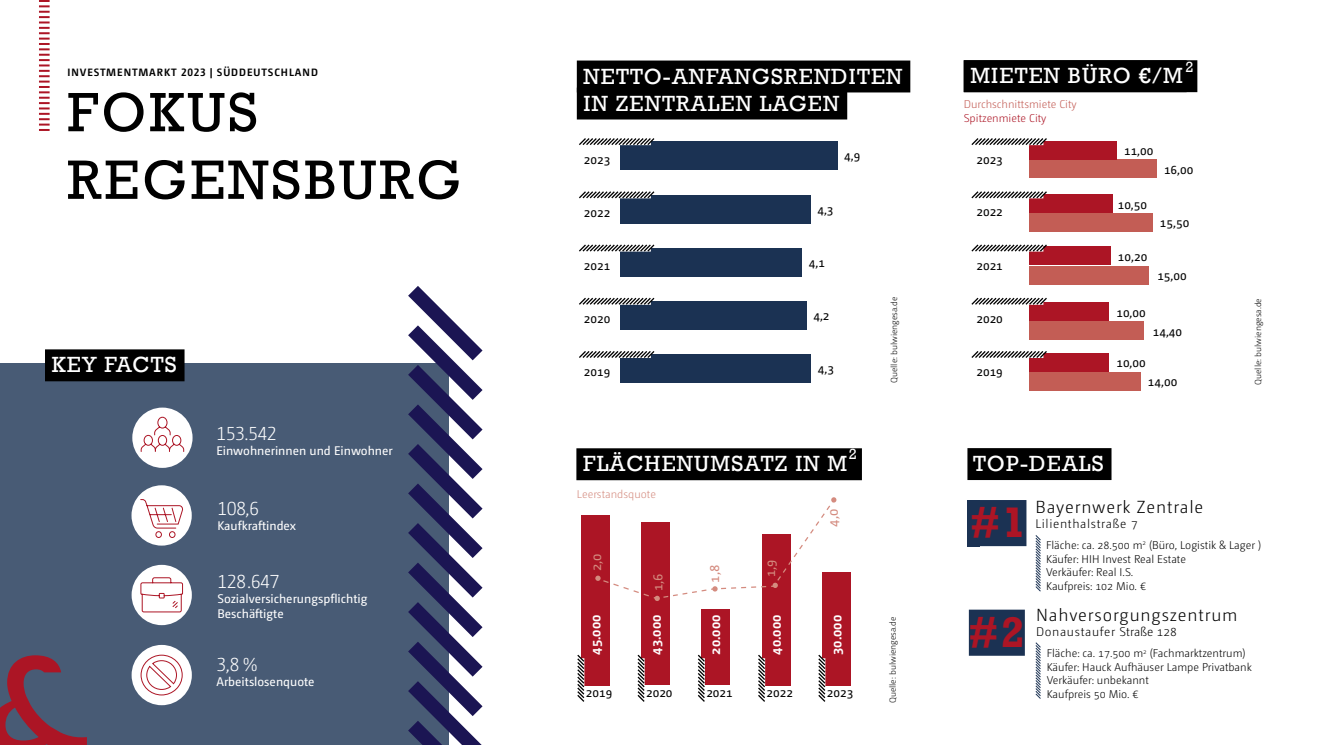
<style>
.page{position:relative;width:1322px;height:745px;background:#fff}
.page>*{position:absolute;margin:0;border:0;box-sizing:border-box;transform-origin:0 0}
.t1{font:56.25px "Rockwell";letter-spacing:.05em;color:#000}
.t2{font:700 43.75px "Rockwell";color:#ac1525}
.t3{font:22.5px/27px "Rockwell";letter-spacing:.05em;color:#fff}
.t4{font:300 18.75px "Camingo Dos Pro";letter-spacing:-.03em;color:#fff}
.t5{font:300 17.5px "Camingo Dos Pro";letter-spacing:.05em;color:#000}
.t6{font:15px "Rockwell";color:#fff}
.t7{font:700 13.75px "Camingo Dos Pro";color:#fff}
.t8{font:13.75px "Camingo Dos Pro";color:#d48b7f}
.t9{font:12.5px "Camingo Dos Pro";color:#000}
.t10{font:12.5px/15px "Camingo Dos";color:#fff}
.t11{font:300 12.5px "Camingo Dos Pro";letter-spacing:.05em;color:#000}
.t12{font:300 11.25px/13.5px "Camingo Dos Pro";color:#000}
.t13{font:300 11.25px "Camingo Dos Pro";color:#c35d55}
.t14{font:300 11.25px "Camingo Dos Pro";color:#ac1525}
.t15{font:300 11.25px "Camingo Dos Pro";color:#d48b7f}
.t16{font:700 10.62px "Camingo Dos Pro";letter-spacing:.09em;color:#000}
.t17{font:300 8.75px "Camingo Dos Pro";color:#000}
</style>
<div class="page">
<div style="left:1029px;top:372px;width:112px;height:18px;background:#c35d55"></div>
<div style="left:1029px;top:353px;width:80px;height:19px;background:#ac1525"></div>
<div style="left:1029px;top:321px;width:115px;height:18px;background:#c35d55"></div>
<div style="left:1029px;top:302px;width:80px;height:19px;background:#ac1525"></div>
<div style="left:1029px;top:265px;width:120px;height:19px;background:#c35d55"></div>
<div style="left:1029px;top:246px;width:81px;height:19px;background:#ac1525"></div>
<div style="left:1029px;top:213px;width:124px;height:18px;background:#c35d55"></div>
<div style="left:1029px;top:194px;width:84px;height:19px;background:#ac1525"></div>
<div style="left:1029px;top:159px;width:127px;height:19px;background:#c35d55"></div>
<div style="left:1029px;top:141px;width:88px;height:18px;background:#ac1525"></div>
<div style="left:620px;top:354px;width:191px;height:28px;background:#1b3253"></div>
<div style="left:620px;top:301px;width:186px;height:28px;background:#1b3253"></div>
<div style="left:620px;top:248px;width:182px;height:28px;background:#1b3253"></div>
<div style="left:620px;top:195px;width:190px;height:28px;background:#1b3253"></div>
<div style="left:620px;top:141px;width:217px;height:28px;background:#1b3253"></div>
<div style="left:0;top:363px;width:449px;height:381px;background:#485b75"></div>
<svg style="left:39px;top:0;width:11px;height:131px"></svg>
<div style="left:45px;top:349px;width:139px;height:32px;background:#000"></div>
<div style="left:577px;top:60px;width:333px;height:32px;background:#000"></div>
<div style="left:577px;top:87px;width:270px;height:32px;background:#000"></div>
<svg style="left:408px;top:286px;width:75px;height:458px"></svg>
<div style="left:963px;top:60px;width:234px;height:32px;background:#000"></div>
<svg style="left:579px;top:138px;width:76px;height:8px"></svg>
<svg style="left:579px;top:191px;width:76px;height:8px"></svg>
<svg style="left:579px;top:244px;width:76px;height:8px"></svg>
<svg style="left:579px;top:297px;width:76px;height:8px"></svg>
<svg style="left:579px;top:351px;width:76px;height:7px"></svg>
<svg style="left:971px;top:138px;width:76px;height:8px"></svg>
<svg style="left:971px;top:191px;width:76px;height:8px"></svg>
<svg style="left:971px;top:244px;width:76px;height:8px"></svg>
<svg style="left:971px;top:297px;width:76px;height:8px"></svg>
<svg style="left:971px;top:351px;width:76px;height:7px"></svg>
<div style="left:576px;top:448px;width:286px;height:32px;background:#000"></div>
<div style="left:967px;top:499px;width:13px;height:46px;background:#1b3253"></div>
<div style="left:970px;top:499px;width:56px;height:46px;background:#1b3253"></div>
<div style="left:969px;top:609px;width:56px;height:46px;background:#1b3253"></div>
<div style="left:967px;top:448px;width:144px;height:31px;background:#000"></div>
<svg style="left:1035px;top:642px;width:6px;height:57px"></svg>
<svg style="left:1035px;top:535px;width:6px;height:57px"></svg>
<div style="left:582px;top:514px;width:28px;height:170px;background:#ac1525"></div>
<div style="left:641px;top:522px;width:28px;height:162px;background:#ac1525"></div>
<div style="left:701px;top:609px;width:28px;height:75px;background:#ac1525"></div>
<div style="left:762px;top:533px;width:28px;height:151px;background:#ac1525"></div>
<div style="left:822px;top:571px;width:28px;height:113px;background:#ac1525"></div>
<svg style="left:577px;top:653px;width:9px;height:49px"></svg>
<svg style="left:637px;top:654px;width:9px;height:48px"></svg>
<svg style="left:697px;top:654px;width:9px;height:48px"></svg>
<svg style="left:758px;top:654px;width:8px;height:48px"></svg>
<svg style="left:818px;top:654px;width:9px;height:48px"></svg>
<svg style="left:594px;top:497px;width:242px;height:103px"></svg>
<div style="left:132px;top:407px;width:61px;height:60px;background:#fff;border-radius:50%"></div>
<svg style="left:140px;top:416px;width:45px;height:36px"></svg>
<div style="left:132px;top:564px;width:60px;height:60px;background:#fff;border-radius:50%"></div>
<svg style="left:140px;top:577px;width:43px;height:35px"></svg>
<div style="left:131px;top:485px;width:61px;height:60px;background:#fff;border-radius:50%"></div>
<svg style="left:140px;top:499px;width:44px;height:39px"></svg>
<div style="left:132px;top:644px;width:60px;height:60px;background:#fff;border-radius:50%"></div>
<svg style="left:140px;top:653px;width:43px;height:42px"></svg>
<svg style="left:0;top:655px;width:87px;height:89px"></svg>
<p class="t16" style="left:67px;top:66px;width:252px">INVESTMENTMARKT 2023 | SÜDDEUTSCHLAND</p>
<h1 class="t1" style="left:67px;top:80px;width:192px">FOKUS</h1>
<h1 class="t1" style="left:67px;top:147px;width:395px">REGENSBURG</h1>
<h3 class="t3" style="left:52px;top:351px;width:126px">KEY FACTS</h3>
<h3 class="t4" style="left:216px;top:422px;width:62px">153.542</h3>
<p class="t10" style="left:216px;top:442px;width:178px">Einwohnerinnen und Einwohner</p>
<h3 class="t4" style="left:217px;top:497px;width:43px">108,6</h3>
<p class="t10" style="left:217px;top:517px;width:80px">Kaufkraftindex</p>
<h3 class="t4" style="left:217px;top:570px;width:64px">128.647</h3>
<p class="t10" style="left:217px;top:590px;width:152px">Sozialversicherungspflichtig<br>Beschäftigte</p>
<h3 class="t4" style="left:216px;top:653px;width:42px">3,8 %</h3>
<p class="t10" style="left:216px;top:673px;width:100px">Arbeitslosenquote</p>
<h3 class="t6" style="left:1185px;top:59px;width:10px">2</h3>
<h3 class="t3" style="left:583px;top:63px;width:320px">NETTO-ANFANGSRENDITEN<br>IN ZENTRALEN LAGEN</h3>
<h3 class="t3" style="left:970px;top:63px;width:214px">MIETEN BÜRO €/M</h3>
<h3 class="t3" style="left:1068px;top:63px;width:106px">2023 €/M</h3>
<p class="t13" style="left:963px;top:98px;width:114px">Durchschnittsmiete City</p>
<p class="t9" style="left:584px;top:152px;width:28px">2023</p>
<p class="t9" style="left:844px;top:148px;width:18px">4,9</p>
<p class="t9" style="left:584px;top:205px;width:28px">2022</p>
<p class="t9" style="left:817px;top:202px;width:18px">4,3</p>
<p class="t9" style="left:584px;top:258px;width:28px">2021</p>
<p class="t9" style="left:809px;top:255px;width:18px">4,1</p>
<p class="t9" style="left:584px;top:311px;width:28px">2020</p>
<p class="t9" style="left:813px;top:308px;width:18px">4,2</p>
<p class="t9" style="left:584px;top:364px;width:28px">2019</p>
<p class="t9" style="left:818px;top:361px;width:18px">4,3</p>
<h3 class="t3" style="left:583px;top:450px;width:266px">FLÄCHENUMSATZ IN M</h3>
<h3 class="t6" style="left:848px;top:445px;width:10px">2</h3>
<p class="t15" style="left:577px;top:487px;width:81px">Leerstandsquote</p>
<p class="t8" style="left:588px;top:570px;width:19px;rotate:-90deg">2,0</p>
<p class="t8" style="left:649px;top:591px;width:19px;rotate:-90deg">1,6</p>
<p class="t8" style="left:706px;top:582px;width:19px;rotate:-90deg">1,8</p>
<p class="t8" style="left:762px;top:577px;width:19px;rotate:-90deg">1,9</p>
<p class="t8" style="left:825px;top:526px;width:19px;rotate:-90deg">4,0</p>
<p class="t7" style="left:587px;top:654px;width:41px;rotate:-90deg">45.000</p>
<p class="t7" style="left:648px;top:654px;width:41px;rotate:-90deg">43.000</p>
<p class="t7" style="left:707px;top:654px;width:41px;rotate:-90deg">20.000</p>
<p class="t7" style="left:767px;top:654px;width:41px;rotate:-90deg">40.000</p>
<p class="t7" style="left:828px;top:654px;width:41px;rotate:-90deg">30.000</p>
<p class="t9" style="left:586px;top:684px;width:28px">2019</p>
<p class="t9" style="left:646px;top:684px;width:28px">2020</p>
<p class="t9" style="left:706px;top:684px;width:28px">2021</p>
<p class="t9" style="left:766px;top:684px;width:28px">2022</p>
<p class="t9" style="left:827px;top:684px;width:28px">2023</p>
<p class="t14" style="left:963px;top:111px;width:84px">Spitzenmiete City</p>
<p class="t9" style="left:976px;top:152px;width:28px">2023</p>
<p class="t9" style="left:976px;top:204px;width:28px">2022</p>
<p class="t9" style="left:976px;top:258px;width:28px">2021</p>
<p class="t9" style="left:1124px;top:143px;width:31px">11,00</p>
<p class="t9" style="left:1164px;top:162px;width:31px">16,00</p>
<p class="t9" style="left:1117px;top:197px;width:31px">10,50</p>
<p class="t9" style="left:1118px;top:249px;width:31px">10,20</p>
<p class="t9" style="left:1160px;top:215px;width:31px">15,50</p>
<p class="t9" style="left:1157px;top:268px;width:31px">15,00</p>
<p class="t17" style="left:889px;top:383px;width:88px;rotate:-90deg">Quelle: bulwiengesa.de</p>
<p class="t17" style="left:1253px;top:384px;width:88px;rotate:-90deg">Quelle: bulwiengesa.de</p>
<p class="t9" style="left:1116px;top:305px;width:31px">10,00</p>
<p class="t9" style="left:976px;top:311px;width:28px">2020</p>
<p class="t9" style="left:1153px;top:324px;width:31px">14,40</p>
<p class="t9" style="left:1116px;top:355px;width:31px">10,00</p>
<p class="t9" style="left:976px;top:364px;width:28px">2019</p>
<p class="t9" style="left:1148px;top:374px;width:31px">14,00</p>
<h3 class="t3" style="left:973px;top:450px;width:132px">TOP-DEALS</h3>
<p class="t17" style="left:887px;top:702px;width:88px;rotate:-90deg">Quelle: bulwiengesa.de</p>
<h2 class="t2" style="left:970px;top:495px;width:57px">#1</h2>
<h2 class="t2" style="left:969px;top:605px;width:57px">#2</h2>
<h3 class="t5" style="left:1035px;top:496px;width:169px">Bayernwerk Zentrale</h3>
<p class="t11" style="left:1035px;top:516px;width:104px">Lilienthalstraße 7</p>
<p class="t12" style="left:1046px;top:538px;width:217px">Fläche: ca. 28.500 m<sup>2</sup> (Büro, Logistik &amp; Lager )<br>Käufer: HIH Invest Real Estate<br>Verkäufer: Real I.S.<br>Kaufpreis: 102 Mio. €</p>
<h3 class="t5" style="left:1036px;top:604px;width:203px">Nahversorgungszentrum</h3>
<p class="t11" style="left:1036px;top:624px;width:142px">Donaustaufer Straße 128</p>
<p class="t12" style="left:1047px;top:646px;width:206px">Fläche: ca. 17.500 m<sup>2</sup> (Fachmarktzentrum)<br>Käufer: Hauck Aufhäuser Lampe Privatbank<br>Verkäufer: unbekannt<br>Kaufpreis 50 Mio. €</p>
</div>
